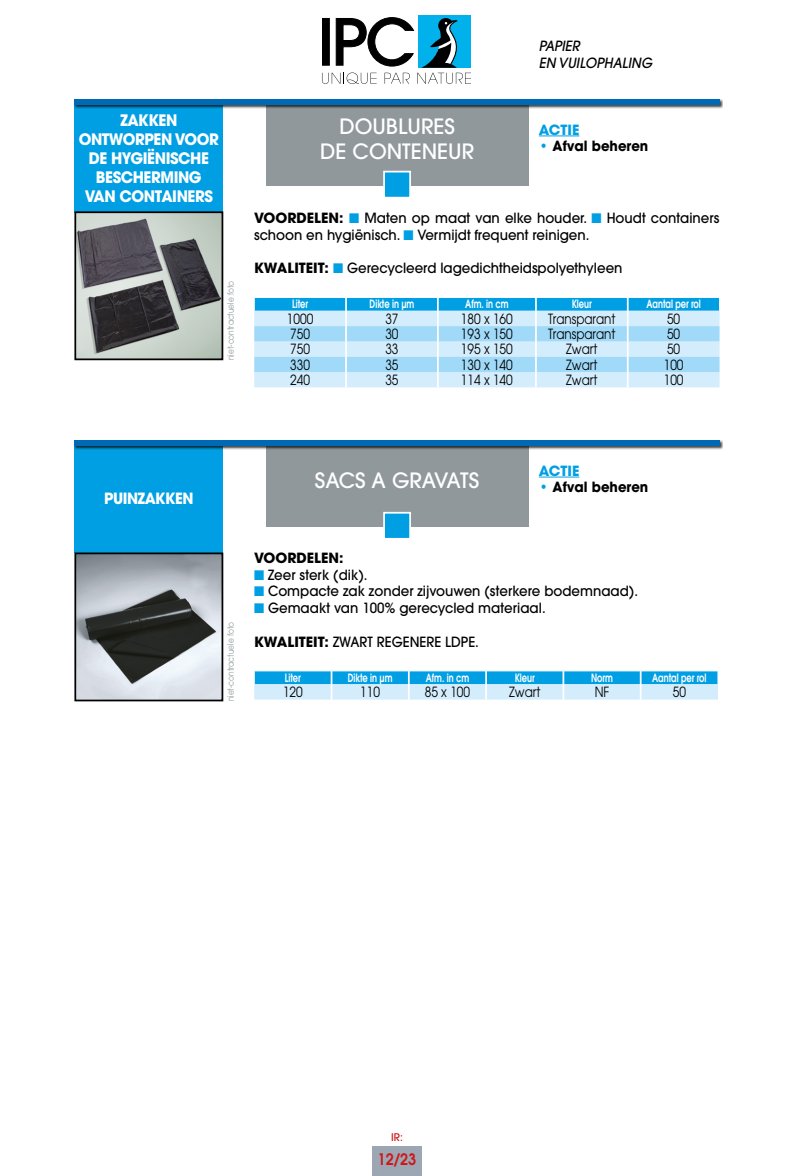
<style>
.page{position:relative;width:794px;height:1176px;background:#fff}
.page>*{position:absolute;margin:0;border:0;box-sizing:border-box;transform-origin:0 0}
.t1{font:500 21px "ITC Avant Garde Std";color:#fff}
.t2{font:700 15.75px/18.9px "ITC Avant Garde Std";letter-spacing:-.03em;color:#fff;text-align:center;scale:.95 1}
.t3{font:600 15.75px "ITC Avant Garde Std";color:#cd1719;scale:.9 1}
.t4{font:700 15.4px "ITC Avant Garde Std";letter-spacing:-.03em;color:#fff;scale:.95 1}
.t5{font:500 14px/16.8px "ITC Avant Garde Std";color:#000;scale:.95 1}
.t6{font:14px "ITC Avant Garde Std";color:#000;scale:.85 1}
.t7{font:700 14px "ITC Avant Garde Std";color:#000;scale:.95 1}
.t8{font:italic 500 14px "ITC Avant Garde Std";color:#000;scale:.95 1}
.t9{font:700 14px "ITC Avant Garde Std";color:#009fe3}
.t10{font:700 14px "ITC Avant Garde Std";color:#000}
.t11{font:600 11.38px "ITC Avant Garde Std";color:#fff;scale:.73 1}
.t12{font:500 10.5px "ITC Avant Garde Std";color:#cd1719}
.t13{font:8.75px "ITC Avant Garde Std";color:#91989c;scale:.85 1}
.s1{color:#009fe3}
.s2{font-weight:700}
</style>
<div class="page">
<div style="left:372px;top:1146px;width:50px;height:30px;background:#9ca7b3"></div>
<div style="left:418px;top:15px;width:53px;height:53px;background:#00b1eb"></div>
<svg style="left:322px;top:17px;width:149px;height:67px"></svg>
<div style="left:74px;top:104px;width:149px;height:108px;background:#009fe3"></div>
<div style="left:266px;top:99px;width:262px;height:87px;background:#91989c"></div>
<div style="left:74px;top:98px;width:649px;height:10px;background:#000;opacity:.75"></div>
<div style="left:74px;top:99px;width:645px;height:6px;background:#0069b4"></div>
<div style="left:383px;top:171px;width:28px;height:27px;background:#009fe3;border:2px solid #fff"></div>
<svg style="left:254px;top:297px;width:466px;height:90px;background:#a6dcf7"></svg>
<img style="left:77px;top:214px;width:143px;height:143px">
<div style="left:74px;top:211px;width:149px;height:149px;border:2px solid #000"></div>
<hr style="left:539px;top:136px;width:40px;height:1px;background:#009fe3">
<div style="left:74px;top:444px;width:149px;height:108px;background:#009fe3"></div>
<div style="left:266px;top:440px;width:262px;height:87px;background:#91989c"></div>
<div style="left:74px;top:439px;width:649px;height:10px;background:#000;opacity:.75"></div>
<div style="left:74px;top:440px;width:645px;height:6px;background:#0069b4"></div>
<div style="left:383px;top:512px;width:28px;height:28px;background:#009fe3;border:2px solid #fff"></div>
<svg style="left:254px;top:671px;width:464px;height:28px;background:#77cbf0"></svg>
<img style="left:77px;top:555px;width:143px;height:143px">
<div style="left:74px;top:552px;width:149px;height:149px;border:2px solid #000"></div>
<hr style="left:539px;top:477px;width:40px;height:1px;background:#009fe3">
<p class="t2" style="left:79px;top:111px;width:149px">ZAKKEN<br>ONTWORPEN VOOR<br>DE HYGIËNISCHE<br>BESCHERMING</p>
<p class="t2" style="left:85px;top:186px;width:136px">VAN CONTAINERS</p>
<p class="t13" style="left:225px;top:360px;width:95px;rotate:-90deg">niet-contractuele foto</p>
<p class="t1" style="left:339px;top:113px;width:117px">DOUBLURES</p>
<p class="t1" style="left:320px;top:138px;width:156px">DE CONTENEUR</p>
<p class="t8" style="left:539px;top:37px;width:45px">PAPIER</p>
<p class="t8" style="left:539px;top:54px;width:121px">EN VUILOPHALING</p>
<p class="t9" style="left:539px;top:120px;width:42px">ACTIE</p>
<p class="t7" style="left:539px;top:137px;width:117px"><span class="s1">•</span> Afval beheren</p>
<p class="t5" style="left:254px;top:209px;width:491px"><span class="s2">VOORDELEN:</span> <span class="s1">■</span> Maten op maat van elke houder. <span class="s1">■</span> Houdt containers schoon en hygiënisch. <span class="s1">■</span> Vermijdt frequent reinigen.</p>
<p class="t5" style="left:254px;top:260px;width:389px"><span class="s2">KWALITEIT:</span> <span class="s1">■</span> Gerecycleerd lagedichtheidspolyethyleen</p>
<p class="t11" style="left:292px;top:297px;width:24px">Liter</p>
<p class="t11" style="left:369px;top:297px;width:63px">Dikte in μm</p>
<p class="t11" style="left:465px;top:297px;width:61px">Afm. in cm</p>
<p class="t11" style="left:572px;top:297px;width:29px">Kleur</p>
<p class="t11" style="left:646px;top:297px;width:76px">Aantal per rol</p>
<p class="t6" style="left:287px;top:310px;width:33px">1000</p>
<p class="t6" style="left:385px;top:310px;width:17px">37</p>
<p class="t6" style="left:461px;top:310px;width:63px">180 x 160</p>
<p class="t6" style="left:548px;top:310px;width:81px">Transparant</p>
<p class="t6" style="left:667px;top:310px;width:17px">50</p>
<p class="t6" style="left:290px;top:325px;width:25px">750</p>
<p class="t6" style="left:385px;top:325px;width:17px">30</p>
<p class="t6" style="left:461px;top:325px;width:63px">193 x 150</p>
<p class="t6" style="left:548px;top:325px;width:81px">Transparant</p>
<p class="t6" style="left:667px;top:325px;width:17px">50</p>
<p class="t6" style="left:290px;top:340px;width:25px">750</p>
<p class="t6" style="left:385px;top:340px;width:17px">33</p>
<p class="t6" style="left:461px;top:340px;width:63px">195 x 150</p>
<p class="t6" style="left:566px;top:340px;width:38px">Zwart</p>
<p class="t6" style="left:667px;top:340px;width:17px">50</p>
<p class="t6" style="left:290px;top:356px;width:25px">330</p>
<p class="t6" style="left:385px;top:356px;width:17px">35</p>
<p class="t6" style="left:461px;top:356px;width:63px">130 x 140</p>
<p class="t6" style="left:566px;top:356px;width:38px">Zwart</p>
<p class="t6" style="left:664px;top:356px;width:25px">100</p>
<p class="t6" style="left:290px;top:371px;width:25px">240</p>
<p class="t6" style="left:385px;top:371px;width:17px">35</p>
<p class="t6" style="left:461px;top:371px;width:63px">114 x 140</p>
<p class="t6" style="left:566px;top:371px;width:38px">Zwart</p>
<p class="t6" style="left:664px;top:371px;width:25px">100</p>
<p class="t4" style="left:104px;top:488px;width:96px">PUINZAKKEN</p>
<p class="t1" style="left:315px;top:467px;width:166px">SACS A GRAVATS</p>
<p class="t9" style="left:539px;top:461px;width:42px">ACTIE</p>
<p class="t7" style="left:539px;top:478px;width:117px"><span class="s1">•</span> Afval beheren</p>
<p class="t13" style="left:225px;top:701px;width:95px;rotate:-90deg">niet-contractuele foto</p>
<p class="t10" style="left:254px;top:548px;width:91px">VOORDELEN:</p>
<p class="t5" style="left:254px;top:566px;width:121px"><span class="s1">■</span> Zeer sterk (dik).</p>
<p class="t5" style="left:254px;top:583px;width:406px"><span class="s1">■</span> Compacte zak zonder zijvouwen (sterkere bodemnaad).</p>
<p class="t5" style="left:254px;top:600px;width:308px"><span class="s1">■</span> Gemaakt van 100% gerecycled materiaal.</p>
<p class="t5" style="left:254px;top:633px;width:238px"><span class="s2">KWALITEIT:</span> ZWART REGENERE LDPE.</p>
<p class="t11" style="left:285px;top:670px;width:24px">Liter</p>
<p class="t11" style="left:348px;top:670px;width:63px">Dikte in μm</p>
<p class="t11" style="left:426px;top:670px;width:61px">Afm. in cm</p>
<p class="t11" style="left:515px;top:670px;width:29px">Kleur</p>
<p class="t11" style="left:591px;top:670px;width:32px">Norm</p>
<p class="t11" style="left:652px;top:670px;width:76px">Aantal per rol</p>
<p class="t6" style="left:283px;top:683px;width:25px">120</p>
<p class="t6" style="left:360px;top:683px;width:25px">110</p>
<p class="t6" style="left:425px;top:683px;width:55px">85 x 100</p>
<p class="t6" style="left:509px;top:683px;width:38px">Zwart</p>
<p class="t6" style="left:595px;top:683px;width:19px">NF</p>
<p class="t6" style="left:672px;top:683px;width:17px">50</p>
<p class="t12" style="left:391px;top:1130px;width:13px">IR:</p>
<p class="t3" style="left:378px;top:1149px;width:44px">12/23</p>
</div>
